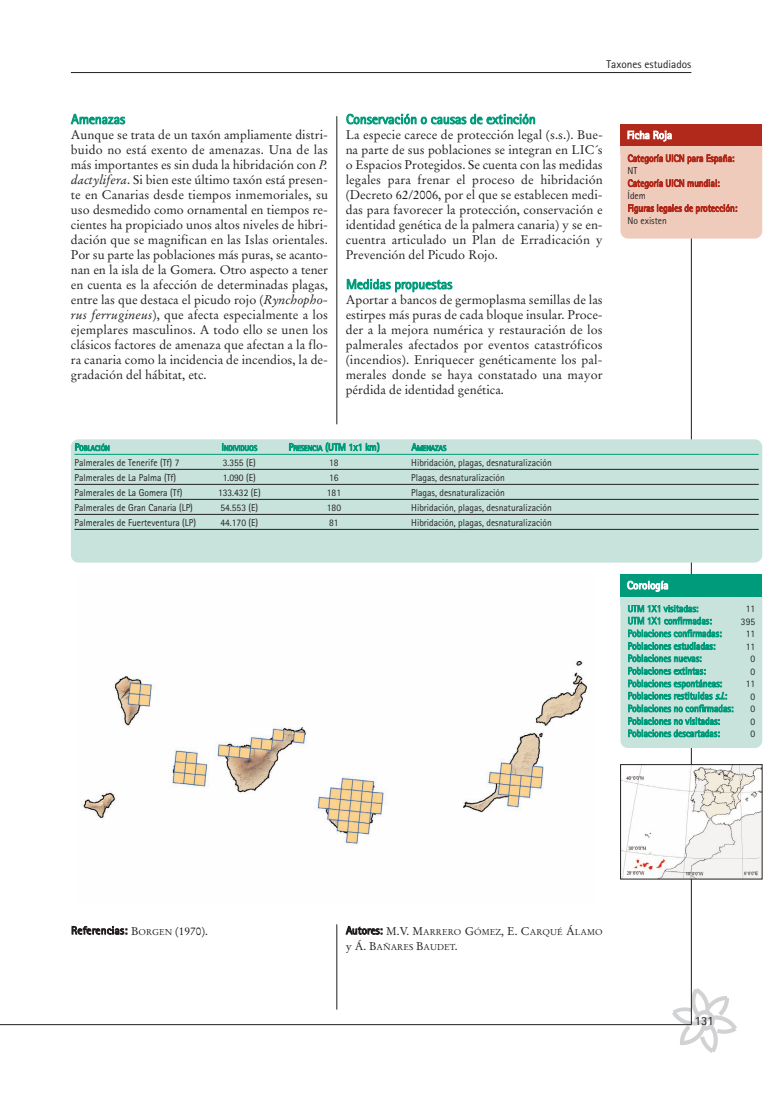
<style>
.page{position:relative;width:780px;height:1099px;background:#fff}
.page>*{position:absolute;margin:0;border:0;box-sizing:border-box;transform-origin:0 0}
.t1{font:13.75px "Rotis Sans Serif";color:#009b7a}
.t2{font:12.5px/15px "Stempel Garamond";color:#231f20;text-align:justify}
.t3{font:12.5px "Rotis Sans Serif";color:#231f20}
.t4{font:11.25px "Rotis Sans Serif";letter-spacing:.025em;color:#231f20}
.t5{font:11.25px "Rotis Sans Serif";color:#fff}
.t6{font:11.25px "Rotis Sans Serif";color:#231f20}
.t7{font:10px "Rotis Sans Serif";color:#231f20;scale:.95 1}
.t8{font:10px "Rotis Sans Serif";color:#009b7a;scale:.95 1}
.t9{font:10px "Rotis Sans Serif";color:#b1291a;scale:.95 1}
.t10{font:10px "Rotis Sans Serif";color:#009b7a}
.t11{font:8.5px/15px "Stempel Garamond";letter-spacing:.005em;color:#231f20}
.t12{font:7.5px "Rotis Sans Serif";color:#009b7a}
.s1{font-style:italic}
.s2{font-size:10px}
.s3{font-size:7.5px}
.s4{font-family:"Stempel Garamond"}
.s5{font-family:"Stempel Garamond";font-size:8.5px}
.s6{font-family:"Rotis Sans Serif";font-size:11.25px}
.s7{font-size:11.25px}
</style>
<div class="page">
<img style="left:672px;top:988px;width:64px;height:64px">
<hr style="left:0;top:1024px;width:691px;height:1px;background:#231f20">
<hr style="left:691px;top:169px;width:1px;height:855px;background:#231f20">
<hr style="left:71px;top:72px;width:620px;height:1px;background:#231f20">
<div style="left:620px;top:139px;width:142px;height:99px;background:#efcbbc;border-radius:8px"></div>
<img style="left:82px;top:660px;width:505px;height:185px">
<div style="left:620px;top:589px;width:142px;height:159px;background:#c7e3dc;border-radius:8px"></div>
<div style="left:71px;top:439px;width:691px;height:123px;background:#c7e3dc;border-radius:8px"></div>
<hr style="left:336px;top:924px;width:1px;height:85px;background:#231f20">
<hr style="left:336px;top:116px;width:1px;height:308px;background:#231f20">
<hr style="left:74px;top:454px;width:684px;height:1px;background:#009b7a">
<hr style="left:74px;top:469px;width:684px;height:1px;background:#231f20">
<hr style="left:74px;top:484px;width:684px;height:1px;background:#231f20">
<hr style="left:74px;top:499px;width:684px;height:1px;background:#231f20">
<hr style="left:74px;top:514px;width:684px;height:1px;background:#231f20">
<hr style="left:74px;top:529px;width:684px;height:1px;background:#231f20">
<img style="left:622px;top:766px;width:138px;height:111px">
<div style="left:620px;top:764px;width:142px;height:115px;border:1px solid #231f20"></div>
<div style="left:620px;top:574px;width:142px;height:25px;background:#009b7a"></div>
<div style="left:620px;top:597px;width:142px;height:7px;background:#c7e3dc"></div>
<div style="left:620px;top:124px;width:142px;height:25px;background:#b1291a"></div>
<div style="left:620px;top:147px;width:142px;height:7px;background:#efcbbc"></div>
<p class="t6" style="left:606px;top:60px;width:86px">Taxones estudiados</p>
<p class="t1" style="left:71px;top:114px;width:55px">Amenazas</p>
<p class="t2" style="left:71px;top:128px;width:258px">Aunque se trata de un taxón ampliamente distri&shy;buido no está exento de amenazas. Una de las más importantes es sin duda la hibridación con <span class="s1">P. dactylifera</span>. Si bien este último taxón está presen&shy;te en Canarias desde tiempos inmemoriales, su uso desmedido como ornamental en tiempos re&shy;cientes ha propiciado unos altos niveles de hibri&shy;dación que se magnifican en las Islas orientales.<br>Por su parte las poblaciones más puras, se acanto&shy;nan en la isla de la Gomera. Otro aspecto a tener en cuenta es la afección de determinadas plagas, entre las que destaca el picudo rojo (<span class="s1">Rynchopho&shy;rus ferrugineus</span>), que afecta especialmente a los ejemplares masculinos. A todo ello se unen los clásicos factores de amenaza que afectan a la flo&shy;ra canaria como la incidencia de incendios, la de&shy;gradación del hábitat, etc.</p>
<p class="t1" style="left:346px;top:114px;width:191px">Conservación o causas de extinción</p>
<p class="t2" style="left:345px;top:128px;width:259px">La especie carece de protección legal (s.s.). Bue&shy;na parte de sus poblaciones se integran en LIC´s o Espacios Protegidos. Se cuenta con las medidas legales para frenar el proceso de hibridación (Decreto 62/2006, por el que se establecen medi&shy;das para favorecer la protección, conservación e identidad genética de la palmera canaria) y se en&shy;cuentra articulado un Plan de Erradicación y Prevención del Picudo Rojo.</p>
<p class="t1" style="left:346px;top:279px;width:108px">Medidas propuestas</p>
<p class="t2" style="left:345px;top:293px;width:258px">Aportar a bancos de germoplasma semillas de las estirpes más puras de cada bloque insular. Proce&shy;der a la mejora numérica y restauración de los palmerales afectados por eventos catastróficos (incendios). Enriquecer genéticamente los pal&shy;merales donde se haya constatado una mayor pérdida de identidad genética.</p>
<p class="t5" style="left:627px;top:131px;width:47px">Ficha Roja</p>
<p class="t9" style="left:627px;top:155px;width:114px">Categoría UICN para España:</p>
<p class="t7" style="left:627px;top:167px;width:12px">NT</p>
<p class="t9" style="left:627px;top:180px;width:98px">Categoría UICN mundial:</p>
<p class="t7" style="left:627px;top:192px;width:21px">Ídem</p>
<p class="t9" style="left:627px;top:205px;width:117px">Figuras legales de protección:</p>
<p class="t7" style="left:627px;top:217px;width:43px">No existen</p>
<p class="t12" style="left:75px;top:445px;width:37px"><span class="s2">P</span>OBLACIÓN</p>
<p class="t12" style="left:221px;top:445px;width:37px"><span class="s2">I</span>NDIVIDUOS</p>
<p class="t10" style="left:288px;top:443px;width:92px">P<span class="s3">RESENCIA</span> (UTM 1<span class="s3">X</span>1 km)</p>
<p class="t12" style="left:411px;top:445px;width:37px"><span class="s2">A</span>MENAZAS</p>
<p class="t7" style="left:74px;top:458px;width:112px">Palmerales de Tenerife (Tf) 7</p>
<p class="t7" style="left:223px;top:458px;width:36px">3.355 (E)</p>
<p class="t7" style="left:329px;top:458px;width:12px">18</p>
<p class="t7" style="left:411px;top:458px;width:149px">Hibridación, plagas, desnaturalización</p>
<p class="t7" style="left:74px;top:473px;width:109px">Palmerales de La Palma (Tf)</p>
<p class="t7" style="left:223px;top:473px;width:36px">1.090 (E)</p>
<p class="t7" style="left:329px;top:473px;width:12px">16</p>
<p class="t7" style="left:411px;top:473px;width:100px">Plagas, desnaturalización</p>
<p class="t7" style="left:74px;top:488px;width:115px">Palmerales de La Gomera (Tf)</p>
<p class="t7" style="left:218px;top:488px;width:46px">133.432 (E)</p>
<p class="t7" style="left:327px;top:488px;width:16px">181</p>
<p class="t7" style="left:411px;top:488px;width:100px">Plagas, desnaturalización</p>
<p class="t7" style="left:74px;top:503px;width:126px">Palmerales de Gran Canaria (LP)</p>
<p class="t7" style="left:220px;top:503px;width:41px">54.553 (E)</p>
<p class="t7" style="left:327px;top:503px;width:16px">180</p>
<p class="t7" style="left:411px;top:503px;width:149px">Hibridación, plagas, desnaturalización</p>
<p class="t7" style="left:74px;top:518px;width:129px">Palmerales de Fuerteventura (LP)</p>
<p class="t7" style="left:220px;top:518px;width:41px">44.170 (E)</p>
<p class="t7" style="left:329px;top:518px;width:12px">81</p>
<p class="t7" style="left:411px;top:518px;width:149px">Hibridación, plagas, desnaturalización</p>
<p class="t5" style="left:627px;top:581px;width:43px">Corología</p>
<p class="t8" style="left:627px;top:605px;width:76px">UTM 1X1 visitadas:</p>
<p class="t7" style="left:745px;top:605px;width:11px">11</p>
<p class="t8" style="left:627px;top:617px;width:90px">UTM 1X1 confirmadas:</p>
<p class="t7" style="left:740px;top:617px;width:17px">395</p>
<p class="t8" style="left:627px;top:630px;width:100px">Poblaciones confirmadas:</p>
<p class="t7" style="left:745px;top:630px;width:11px">11</p>
<p class="t8" style="left:627px;top:642px;width:94px">Poblaciones estudiadas:</p>
<p class="t7" style="left:745px;top:642px;width:11px">11</p>
<p class="t8" style="left:627px;top:655px;width:79px">Poblaciones nuevas:</p>
<p class="t7" style="left:750px;top:655px;width:6px">0</p>
<p class="t8" style="left:627px;top:667px;width:84px">Poblaciones extintas:</p>
<p class="t7" style="left:750px;top:667px;width:6px">0</p>
<p class="t8" style="left:627px;top:680px;width:101px">Poblaciones espontáneas:</p>
<p class="t7" style="left:745px;top:680px;width:11px">11</p>
<p class="t8" style="left:627px;top:692px;width:106px">Poblaciones restituidas <span class="s1">s.l</span>.:</p>
<p class="t7" style="left:750px;top:692px;width:6px">0</p>
<p class="t8" style="left:627px;top:705px;width:113px">Poblaciones no confirmadas:</p>
<p class="t7" style="left:750px;top:705px;width:6px">0</p>
<p class="t8" style="left:627px;top:717px;width:99px">Poblaciones no visitadas:</p>
<p class="t7" style="left:750px;top:717px;width:6px">0</p>
<p class="t8" style="left:627px;top:730px;width:99px">Poblaciones descartadas:</p>
<p class="t7" style="left:750px;top:730px;width:6px">0</p>
<p class="t4" style="left:71px;top:926px;width:138px">Referencias: <span class="s4">B</span><span class="s5">ORGEN</span> <span class="s4">(1970).</span></p>
<p class="t11" style="left:345px;top:924px;width:258px"><span class="s6">Autores:</span> <span class="s7">M.V. M</span>ARRERO <span class="s7">G</span>ÓMEZ<span class="s7">, E. C</span>ARQUÉ <span class="s7">Á</span>LAMO <span class="s7">y Á. B</span>AÑARES <span class="s7">B</span>AUDET<span class="s7">.</span></p>
<p class="t3" style="left:694px;top:1015px;width:20px">131</p>
</div>
